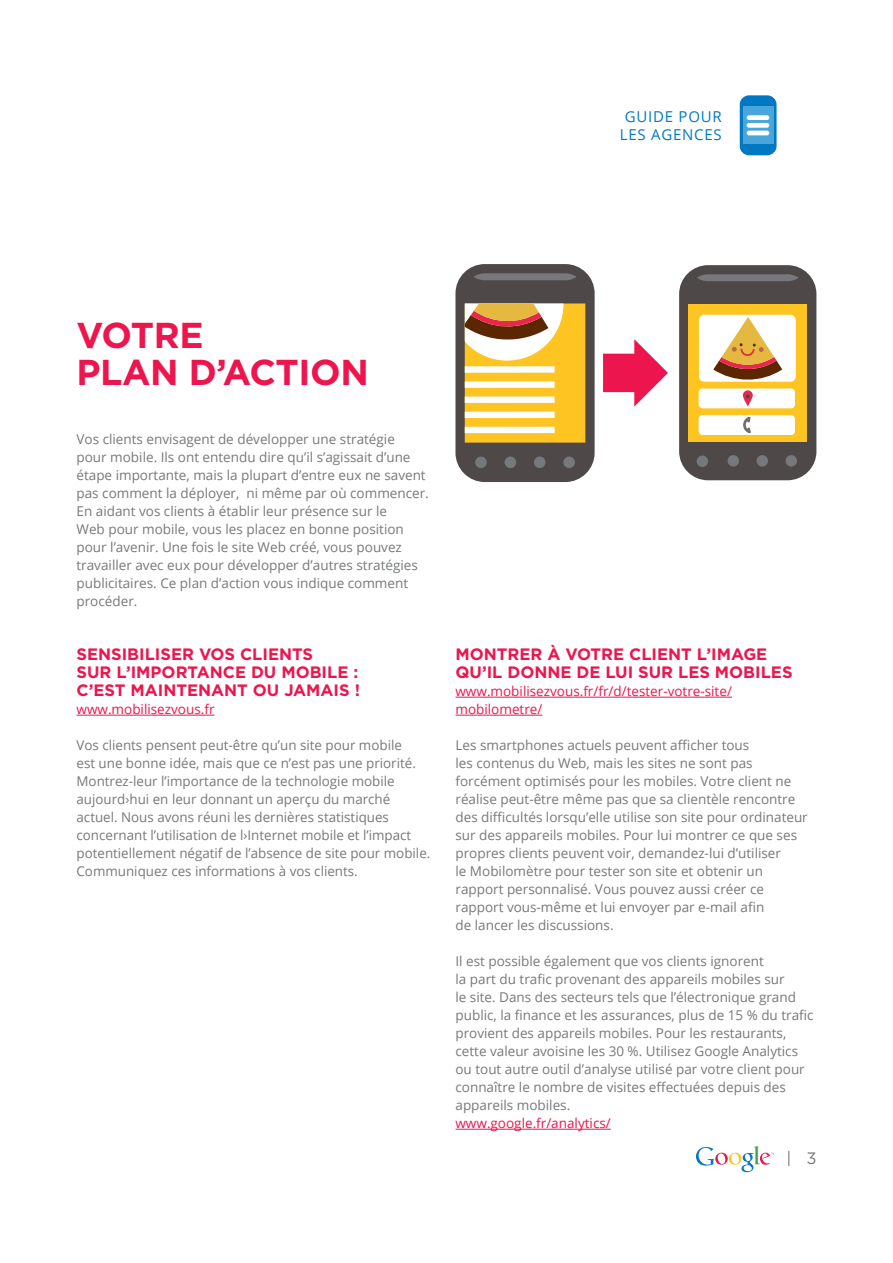
<style>
.page{position:relative;width:893px;height:1263px;background:#fff}
.page>*{position:absolute;margin:0;border:0;box-sizing:border-box;transform-origin:0 0}
.t1{font:700 36px/37.5px "Gotham HTF";letter-spacing:-.01em;color:#ed154e}
.t2{font:700 16.5px/18px "Gotham HTF";color:#ed154e}
.t3{font:16.5px "Gotham HTF";color:#76787b}
.t4{font:15px/18px "Open Sans";letter-spacing:.05em;color:#0079c2;text-align:center}
.t5{font:13.5px/18px "Open Sans";color:#76787b}
.t6{font:13.5px/18px "Open Sans";color:#ed154e}
</style>
<div class="page">
<svg style="left:696px;top:1146px;width:78px;height:26px"></svg>
<div style="left:740px;top:95px;width:36px;height:60px;background:#0079c2;border-radius:9px"></div>
<div style="left:743px;top:106px;width:30px;height:38px;background:#48a6dc"></div>
<div style="left:747px;top:115px;width:22px;height:5px;background:#fff;border-radius:2px"></div>
<div style="left:747px;top:123px;width:22px;height:5px;background:#fff;border-radius:2px"></div>
<hr style="left:747px;top:131px;width:22px;height:4px;background:#fff;border-radius:2px">
<hr style="left:77px;top:715px;width:138px;height:1px;background:#ed154e">
<hr style="left:455px;top:697px;width:277px;height:1px;background:#ed154e">
<hr style="left:455px;top:715px;width:87px;height:1px;background:#ed154e">
<hr style="left:455px;top:1129px;width:156px;height:1px;background:#ed154e">
<svg style="left:603px;top:339px;width:65px;height:68px"></svg>
<div style="left:455px;top:264px;width:140px;height:218px;background:#4e4948;border-radius:29px"></div>
<div style="left:465px;top:303px;width:120px;height:140px;background:#fec422"></div>
<div style="left:534px;top:456px;width:11px;height:12px;background:#76787b;border-radius:50%"></div>
<div style="left:563px;top:456px;width:12px;height:12px;background:#76787b;border-radius:50%"></div>
<div style="left:475px;top:456px;width:12px;height:12px;background:#76787b;border-radius:50%"></div>
<div style="left:505px;top:456px;width:11px;height:12px;background:#76787b;border-radius:50%"></div>
<div style="left:465px;top:366px;width:90px;height:7px;background:#fff"></div>
<div style="left:465px;top:381px;width:90px;height:7px;background:#fff"></div>
<div style="left:465px;top:396px;width:90px;height:7px;background:#fff"></div>
<div style="left:465px;top:412px;width:90px;height:6px;background:#fff"></div>
<div style="left:465px;top:427px;width:90px;height:6px;background:#fff"></div>
<svg style="left:465px;top:273px;width:120px;height:88px"></svg>
<div style="left:679px;top:265px;width:137px;height:215px;background:#4e4948;border-radius:29px"></div>
<svg style="left:697px;top:274px;width:102px;height:7px"></svg>
<div style="left:728px;top:455px;width:11px;height:12px;background:#76787b;border-radius:50%"></div>
<div style="left:785px;top:455px;width:12px;height:12px;background:#76787b;border-radius:50%"></div>
<div style="left:757px;top:455px;width:11px;height:12px;background:#76787b;border-radius:50%"></div>
<div style="left:697px;top:456px;width:11px;height:11px;background:#76787b;border-radius:50%"></div>
<div style="left:688px;top:304px;width:119px;height:137px;background:#fec422"></div>
<div style="left:699px;top:315px;width:97px;height:67px;background:#fff;border-radius:5px"></div>
<div style="left:699px;top:415px;width:96px;height:20px;background:#fff;border-radius:4px"></div>
<div style="left:699px;top:388px;width:96px;height:20px;background:#fff;border-radius:4px"></div>
<svg style="left:713px;top:317px;width:69px;height:65px"></svg>
<svg style="left:743px;top:417px;width:8px;height:16px"></svg>
<svg style="left:743px;top:390px;width:10px;height:16px"></svg>
<svg style="left:746px;top:394px;width:4px;height:4px"></svg>
<p class="t4" style="left:620px;top:108px;width:103px">GUIDE pour les age nces</p>
<h1 class="t1" style="left:77px;top:315px;width:294px">VOTRE<br>PLAN D’ACTI ON</h1>
<p class="t5" style="left:77px;top:430px;width:354px">Vos clients envisagent de développer une stratégie<br>pour mobile. Ils ont entendu dire qu’il s’agissait d’une étape importante, mais la plupart d’entre eux ne savent pas comment la déployer, ni même par où commencer.<br>En aidant vos clients à établir leur présence sur le<br>Web pour mobile, vous les placez en bonne position pour l’avenir. Une fois le site Web créé, vous pouvez travailler avec eux pour développer d’autres stratégies publicitaires. Ce plan d’action vous indique comment procéder.</p>
<p class="t2" style="left:77px;top:645px;width:285px">SENSI BI LISER VOS CLIENTS<br>SUR L’I MPORTANCE DU MOBI LE :<br>C’EST MAI NTENANT OU JAMAIS !</p>
<p class="t6" style="left:77px;top:700px;width:139px">www.mobilisezvous.fr</p>
<p class="t5" style="left:77px;top:736px;width:355px">Vos clients pensent peut-être qu’un site pour mobile<br>est une bonne idée, mais que ce n’est pas une priorité.<br>Montrez-leur l’importance de la technologie mobile aujourd›hui en leur donnant un aperçu du marché actuel. Nous avons réuni les dernières statistiques concernant l’utilisation de l›Internet mobile et l’impact potentiellement négatif de l’absence de site pour mobile.<br>Communiquez ces informations à vos clients.</p>
<p class="t2" style="left:455px;top:645px;width:327px">MONTRER À VOTRE CLIENT L’I MAGE<br>QU’I L DONNE DE LUI SUR LES MOBI LES</p>
<p class="t6" style="left:455px;top:682px;width:278px">www.mobilisezvous.fr/fr/d/tester-votre-site/ mobilometre/</p>
<p class="t5" style="left:455px;top:736px;width:354px">Les smartphones actuels peuvent afficher tous<br>les contenus du Web, mais les sites ne sont pas forcément optimisés pour les mobiles. Votre client ne réalise peut-être même pas que sa clientèle rencontre des difficultés lorsqu’elle utilise son site pour ordinateur sur des appareils mobiles. Pour lui montrer ce que ses propres clients peuvent voir, demandez-lui d’utiliser<br>le Mobilomètre pour tester son site et obtenir un rapport personnalisé. Vous pouvez aussi créer ce rapport vous-même et lui envoyer par e-mail afin<br>de lancer les discussions.</p>
<p class="t5" style="left:455px;top:952px;width:360px">Il est possible également que vos clients ignorent<br>la part du trafic provenant des appareils mobiles sur<br>le site. Dans des secteurs tels que l’électronique grand public, la finance et les assurances, plus de 15 % du trafic provient des appareils mobiles. Pour les restaurants, cette valeur avoisine les 30 %. Utilisez Google Analytics ou tout autre outil d’analyse utilisé par votre client pour connaître le nombre de visites effectuées depuis des appareils mobiles.</p>
<p class="t6" style="left:455px;top:1114px;width:157px">www.google.fr/analytics/</p>
<p class="t3" style="left:786px;top:1149px;width:31px">| 3</p>
</div>
